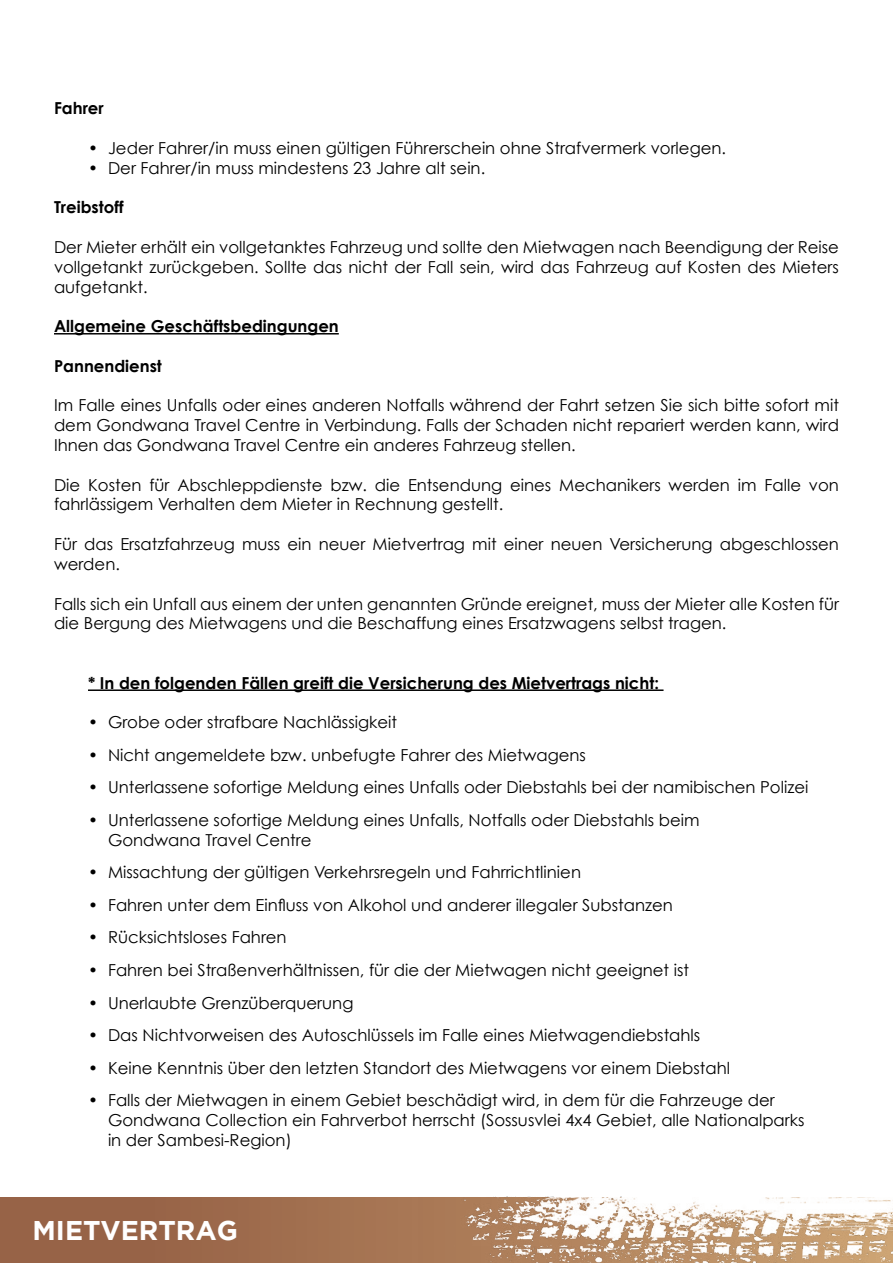
<style>
.page{position:relative;width:893px;height:1263px;background:#fff}
.page>*{position:absolute;margin:0;border:0;box-sizing:border-box;transform-origin:0 0}
.t1{font:700 27px "Gotham";color:#fff}
.t2{font:16.5px/19.8px "Century Gothic";color:#000}
.t3{font:700 16.5px "Century Gothic";color:#000}
</style>
<div class="page">
<div style="left:0;top:1197px;width:893px;height:66px;background:linear-gradient(to bottom,#9d6a4c,#9d6a4c)"></div>
<img style="left:419px;top:1196px;width:474px;height:67px">
<hr style="left:54px;top:333px;width:285px;height:1px;background:#000">
<hr style="left:88px;top:689px;width:575px;height:2px;background:#000">
<p class="t3" style="left:54px;top:98px;width:51px">Fahrer</p>
<p class="t2" style="left:88px;top:138px;width:640px">• Jeder Fahrer/in muss einen gültigen Führerschein ohne Strafvermerk vorlegen.</p>
<p class="t2" style="left:88px;top:158px;width:399px">• Der Fahrer/in muss mindestens 23 Jahre alt sein.</p>
<p class="t3" style="left:54px;top:197px;width:71px">Treibstoff</p>
<p class="t2" style="left:54px;top:237px;width:786px;text-align:justify">Der Mieter erhält ein vollgetanktes Fahrzeug und sollte den Mietwagen nach Beendigung der Reise vollgetankt zurückgeben. Sollte das nicht der Fall sein, wird das Fahrzeug auf Kosten des Mieters aufgetankt.</p>
<p class="t3" style="left:54px;top:316px;width:286px">Allgemeine Geschäftsbedingungen</p>
<p class="t3" style="left:54px;top:355px;width:109px">Pannendienst</p>
<p class="t2" style="left:54px;top:395px;width:786px;text-align:justify">Im Falle eines Unfalls oder eines anderen Notfalls während der Fahrt setzen Sie sich bitte sofort mit dem Gondwana Travel Centre in Verbindung. Falls der Schaden nicht repariert werden kann, wird Ihnen das Gondwana Travel Centre ein anderes Fahrzeug stellen.</p>
<p class="t2" style="left:54px;top:475px;width:786px">Die Kosten für Abschleppdienste bzw. die Entsendung eines Mechanikers werden im Falle von fahrlässigem Verhalten dem Mieter in Rechnung gestellt.</p>
<p class="t2" style="left:54px;top:534px;width:786px">Für das Ersatzfahrzeug muss ein neuer Mietvertrag mit einer neuen Versicherung abgeschlossen werden.</p>
<p class="t2" style="left:54px;top:593px;width:786px">Falls sich ein Unfall aus einem der unten genannten Gründe ereignet, muss der Mieter alle Kosten für die Bergung des Mietwagens und die Beschaffung eines Ersatzwagens selbst tragen.</p>
<p class="t3" style="left:88px;top:672px;width:572px">* In den folgenden Fällen greift die Versicherung des Mietvertrags nicht:</p>
<p class="t2" style="left:88px;top:712px;width:311px">• Grobe oder strafbare Nachlässigkeit</p>
<p class="t2" style="left:88px;top:745px;width:499px">• Nicht angemeldete bzw. unbefugte Fahrer des Mietwagens</p>
<p class="t2" style="left:88px;top:777px;width:722px">• Unterlassene sofortige Meldung eines Unfalls oder Diebstahls bei der namibischen Polizei</p>
<p class="t2" style="left:108px;top:810px;width:593px;text-indent:-20px">• Unterlassene sofortige Meldung eines Unfalls, Notfalls oder Diebstahls beim<br>Gondwana Travel Centre</p>
<p class="t2" style="left:88px;top:862px;width:495px">• Missachtung der gültigen Verkehrsregeln und Fahrrichtlinien</p>
<p class="t2" style="left:88px;top:895px;width:586px">• Fahren unter dem Einfluss von Alkohol und anderer illegaler Substanzen</p>
<p class="t2" style="left:88px;top:927px;width:200px">• Rücksichtsloses Fahren</p>
<p class="t2" style="left:88px;top:960px;width:602px">• Fahren bei Straßenverhältnissen, für die der Mietwagen nicht geeignet ist</p>
<p class="t2" style="left:88px;top:992px;width:267px">• Unerlaubte Grenzüberquerung</p>
<p class="t2" style="left:88px;top:1025px;width:614px">• Das Nichtvorweisen des Autoschlüssels im Falle eines Mietwagendiebstahls</p>
<p class="t2" style="left:88px;top:1057px;width:643px">• Keine Kenntnis über den letzten Standort des Mietwagens vor einem Diebstahl</p>
<p class="t2" style="left:108px;top:1090px;width:698px;text-indent:-20px">• Falls der Mietwagen in einem Gebiet beschädigt wird, in dem für die Fahrzeuge der<br>Gondwana Collection ein Fahrverbot herrscht (Sossusvlei 4x4 Gebiet, alle Nationalparks in der Sambesi-Region)</p>
<h1 class="t1" style="left:33px;top:1215px;width:207px">MIETVERTRAG</h1>
</div>
